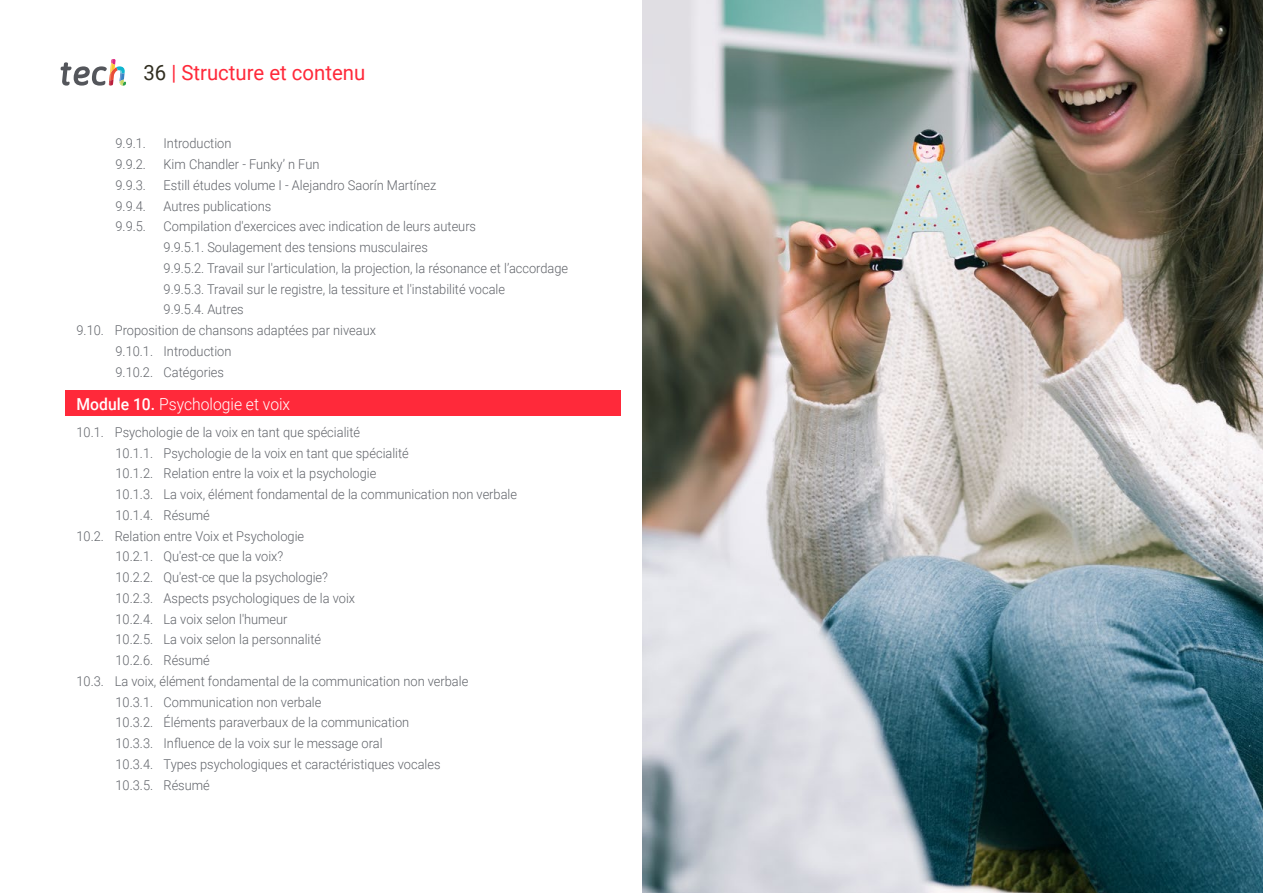
<style>
.page{position:relative;width:1263px;height:893px;background:#fff}
.page>*{position:absolute;margin:0;border:0;box-sizing:border-box;transform-origin:0 0}
.t1{font:21px "Roboto";color:#ff293a}
.t2{font:300 16.5px "Roboto";color:#fff;scale:.95 1}
.t3{font:300 13.5px "Roboto";color:#61646a;scale:.95 1}
.s1{color:#312e20}
.s2{font-weight:500}
</style>
<div class="page">
<div style="left:65px;top:391px;width:556px;height:25px;background:#ff293a"></div>
<svg style="left:61px;top:59px;width:65px;height:27px"></svg>
<img style="left:642px;top:0;width:621px;height:893px">
<h1 class="t1" style="left:144px;top:57px;width:223px"><span class="s1">36</span> | Structure et contenu</h1>
<p class="t3" style="left:116px;top:134px;width:34px">9.9.1.</p>
<p class="t3" style="left:164px;top:134px;width:73px">Introduction</p>
<p class="t3" style="left:116px;top:155px;width:34px">9.9.2.</p>
<p class="t3" style="left:164px;top:155px;width:166px">Kim Chandler - Funky’ n Fun</p>
<p class="t3" style="left:116px;top:175px;width:34px">9.9.3.</p>
<p class="t3" style="left:164px;top:175px;width:289px">Estill études volume I - Alejandro Saorín Martínez</p>
<p class="t3" style="left:116px;top:196px;width:34px">9.9.4.</p>
<p class="t3" style="left:164px;top:196px;width:115px">Autres publications</p>
<p class="t3" style="left:116px;top:217px;width:34px">9.9.5.</p>
<p class="t3" style="left:164px;top:217px;width:331px">Compilation d'exercices avec indication de leurs auteurs</p>
<p class="t3" style="left:164px;top:238px;width:280px">9.9.5.1. Soulagement des tensions musculaires</p>
<p class="t3" style="left:164px;top:258px;width:427px">9.9.5.2. Travail sur l'articulation, la projection, la résonance et l’accordage</p>
<p class="t3" style="left:164px;top:279px;width:361px">9.9.5.3. Travail sur le registre, la tessiture et l'instabilité vocale</p>
<p class="t3" style="left:164px;top:300px;width:86px">9.9.5.4. Autres</p>
<p class="t3" style="left:77px;top:321px;width:317px">9.10. Proposition de chansons adaptées par niveaux</p>
<p class="t3" style="left:116px;top:341px;width:124px">9.10.1. Introduction</p>
<p class="t3" style="left:116px;top:362px;width:116px">9.10.2. Catégories</p>
<p class="t2" style="left:77px;top:392px;width:226px"><span class="s2">Module 10.</span> Psychologie et voix</p>
<p class="t3" style="left:77px;top:423px;width:300px">10.1. Psychologie de la voix en tant que spécialité</p>
<p class="t3" style="left:116px;top:443px;width:310px">10.1.1. Psychologie de la voix en tant que spécialité</p>
<p class="t3" style="left:116px;top:464px;width:276px">10.1.2. Relation entre la voix et la psychologie</p>
<p class="t3" style="left:116px;top:485px;width:424px">10.1.3. La voix, élément fondamental de la communication non verbale</p>
<p class="t3" style="left:116px;top:506px;width:101px">10.1.4. Résumé</p>
<p class="t3" style="left:77px;top:526px;width:241px">10.2. Relation entre Voix et Psychologie</p>
<p class="t3" style="left:116px;top:547px;width:178px">10.2.1. Qu'est-ce que la voix?</p>
<p class="t3" style="left:116px;top:568px;width:225px">10.2.2. Qu'est-ce que la psychologie?</p>
<p class="t3" style="left:116px;top:589px;width:254px">10.2.3. Aspects psychologiques de la voix</p>
<p class="t3" style="left:116px;top:609px;width:183px">10.2.4. La voix selon l'humeur</p>
<p class="t3" style="left:116px;top:630px;width:218px">10.2.5. La voix selon la personnalité</p>
<p class="t3" style="left:116px;top:651px;width:101px">10.2.6. Résumé</p>
<p class="t3" style="left:77px;top:672px;width:414px">10.3. La voix, élément fondamental de la communication non verbale</p>
<p class="t3" style="left:116px;top:692px;width:218px">10.3.1. Communication non verbale</p>
<p class="t3" style="left:116px;top:713px;width:311px">10.3.2. Éléments paraverbaux de la communication</p>
<p class="t3" style="left:116px;top:734px;width:283px">10.3.3. Influence de la voix sur le message oral</p>
<p class="t3" style="left:116px;top:755px;width:344px">10.3.4. Types psychologiques et caractéristiques vocales</p>
<p class="t3" style="left:116px;top:775px;width:101px">10.3.5. Résumé</p>
</div>
